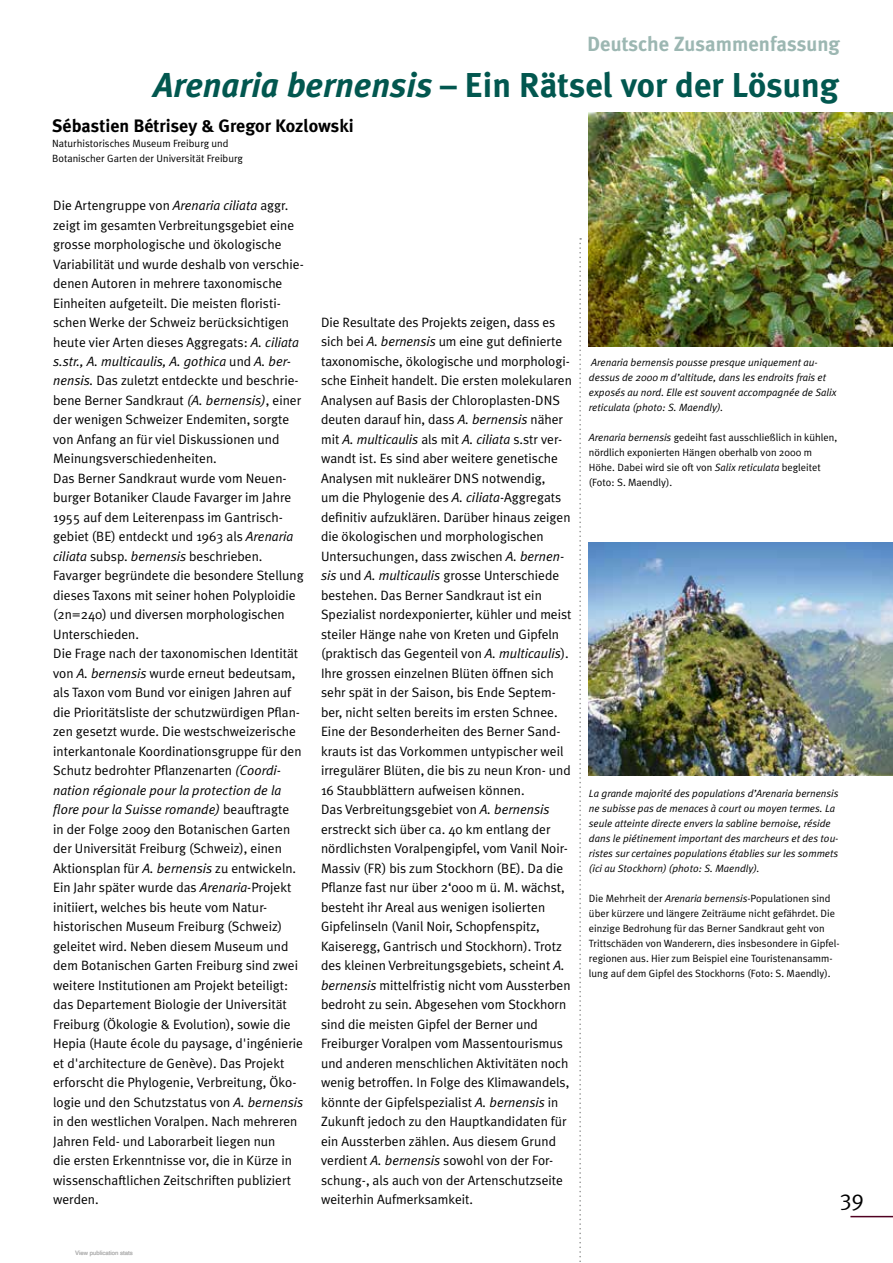
<style>
.page{position:relative;width:893px;height:1263px;background:#fff}
.page>*{position:absolute;margin:0;border:0;box-sizing:border-box;transform-origin:0 0}
.t1{font:700 34.5px "Meta Plus";color:#02574f}
.t2{font:22.5px "Meta";color:#000}
.t3{font:700 20.55px "Meta Plus";color:#9cb7b2}
.t4{font:700 18px "Meta Plus";color:#000}
.t5{font:13.5px/19.5px "Meta Plus Normal";color:#000}
.t6{font:10.5px/15px "Meta Plus Normal";color:#000}
.t7{font:italic 10.5px/15px "Meta Plus Normal";color:#000}
.t8{font:6px "Helvetica";color:#b4b4b4}
.s1{font-style:italic}
</style>
<div class="page">
<hr style="left:850px;top:1216px;width:43px;height:1px;background:#500021">
<img style="left:589px;top:112px;width:304px;height:234px">
<img style="left:589px;top:543px;width:304px;height:232px">
<svg style="left:579px;top:238px;width:2px;height:1024px"></svg>
<h3 class="t3" style="left:587px;top:32px;width:254px">Deutsche Zusammenfassung</h3>
<h1 class="t1" style="left:154px;top:65px;width:687px"><span class="s1">Arenaria bernensis</span> – Ein Rätsel vor der Lösung</h1>
<h3 class="t4" style="left:52px;top:115px;width:303px">Sébastien Bétrisey &amp; Gregor Kozlowski</h3>
<p class="t6" style="left:52px;top:136px;width:192px">Naturhistorisches Museum Freiburg und<br>Botanischer Garten der Universität Freiburg</p>
<p class="t5" style="left:53px;top:195px;width:252px">Die Artengruppe von <span class="s1">Arenaria ciliata</span> aggr. zeigt im gesamten Verbreitungsgebiet eine grosse morphologische und ökologische Variabilität und wurde deshalb von verschie&shy;denen Autoren in mehrere taxonomische Einheiten aufgeteilt. Die meisten floristi&shy;schen Werke der Schweiz berücksichtigen heute vier Arten dieses Aggregats: <span class="s1">A. ciliata s.str., A. multicaulis, A. gothica</span> und <span class="s1">A. ber&shy;nensis.</span> Das zuletzt entdeckte und beschrie&shy;bene Berner Sandkraut <span class="s1">(A. bernensis)</span>, einer der wenigen Schweizer Endemiten, sorgte von Anfang an für viel Diskussionen und Meinungsverschiedenheiten.<br>Das Berner Sandkraut wurde vom Neuen&shy;burger Botaniker Claude Favarger im Jahre 1955 auf dem Leiterenpass im Gantrisch&shy;gebiet (BE) entdeckt und 1963 als <span class="s1">Arenaria ciliata</span> subsp. <span class="s1">bernensis</span> beschrieben.<br>Favarger begründete die besondere Stellung dieses Taxons mit seiner hohen Polyploidie (2n=240) und diversen morphologischen Unterschieden.<br>Die Frage nach der taxonomischen Identität von <span class="s1">A. bernensis</span> wurde erneut bedeutsam, als Taxon vom Bund vor einigen Jahren auf die Prioritätsliste der schutzwürdigen Pflan&shy;zen gesetzt wurde. Die westschweizerische interkantonale Koordinationsgruppe für den Schutz bedrohter Pflanzenarten <span class="s1">(Coordi&shy;nation régionale pour la protection de la flore pour la Suisse romande)</span> beauftragte<br>in der Folge 2009 den Botanischen Garten der Universität Freiburg (Schweiz), einen Aktionsplan für <span class="s1">A. bernensis</span> zu entwickeln.<br>Ein Jahr später wurde das <span class="s1">Arenaria</span>-Projekt initiiert, welches bis heute vom Natur&shy;historischen Museum Freiburg (Schweiz) geleitet wird. Neben diesem Museum und dem Botanischen Garten Freiburg sind zwei weitere Institutionen am Projekt beteiligt: das Departement Biologie der Universität Freiburg (Ökologie &amp; Evolution), sowie die Hepia (Haute école du paysage, d'ingénierie et d'architecture de Genève). Das Projekt erforscht die Phylogenie, Verbreitung, Öko&shy;logie und den Schutzstatus von <span class="s1">A. bernensis </span>in den westlichen Voralpen. Nach mehreren Jahren Feld- und Laborarbeit liegen nun<br>die ersten Erkenntnisse vor, die in Kürze in wissenschaftlichen Zeitschriften publiziert werden.</p>
<p class="t8" style="left:75px;top:1251px;width:59px">View publication stats</p>
<p class="t5" style="left:321px;top:312px;width:252px">Die Resultate des Projekts zeigen, dass es sich bei <span class="s1">A. bernensis</span> um eine gut definierte taxonomische, ökologische und morphologi&shy;sche Einheit handelt. Die ersten molekularen Analysen auf Basis der Chloroplasten-DNS deuten darauf hin, dass <span class="s1">A. bernensis</span> näher mit <span class="s1">A. multicaulis</span> als mit <span class="s1">A. ciliata</span> s.str ver&shy;wandt ist. Es sind aber weitere genetische Analysen mit nukleärer DNS notwendig,<br>um die Phylogenie des <span class="s1">A. ciliata</span>-Aggregats definitiv aufzuklären. Darüber hinaus zeigen die ökologischen und morphologischen Untersuchungen, dass zwischen <span class="s1">A. bernen&shy;sis</span> und <span class="s1">A. multicaulis</span> grosse Unterschiede bestehen. Das Berner Sandkraut ist ein Spezialist nordexponierter, kühler und meist steiler Hänge nahe von Kreten und Gipfeln (praktisch das Gegenteil von <span class="s1">A. multicaulis</span>).<br>Ihre grossen einzelnen Blüten öffnen sich sehr spät in der Saison, bis Ende Septem&shy;ber, nicht selten bereits im ersten Schnee.<br>Eine der Besonderheiten des Berner Sand&shy;krauts ist das Vorkommen untypischer weil irregulärer Blüten, die bis zu neun Kron- und 16 Staubblättern aufweisen können.<br>Das Verbreitungsgebiet von <span class="s1">A. bernensis </span>erstreckt sich über ca. 40 km entlang der nördlichsten Voralpengipfel, vom Vanil Noir-Massiv (FR) bis zum Stockhorn (BE). Da die Pflanze fast nur über 2‘000 m ü. M. wächst, besteht ihr Areal aus wenigen isolierten Gipfelinseln (Vanil Noir, Schopfenspitz, Kaiseregg, Gantrisch und Stockhorn). Trotz des kleinen Verbreitungsgebiets, scheint <span class="s1">A. bernensis</span> mittelfristig nicht vom Aussterben bedroht zu sein. Abgesehen vom Stockhorn sind die meisten Gipfel der Berner und Freiburger Voralpen vom Massentourismus und anderen menschlichen Aktivitäten noch wenig betroffen. In Folge des Klimawandels, könnte der Gipfelspezialist <span class="s1">A. bernensis</span> in Zukunft jedoch zu den Hauptkandidaten für ein Aussterben zählen. Aus diesem Grund verdient <span class="s1">A. bernensis</span> sowohl von der For&shy;schung-, als auch von der Artenschutzseite weiterhin Aufmerksamkeit.</p>
<p class="t7" style="left:589px;top:355px;width:249px">Arenaria bernensis pousse presque uniquement au&shy;dessus de 2000 m d’altitude, dans les endroits frais et exposés au nord. Elle est souvent accompagnée de Salix reticulata (photo: S. Maendly).</p>
<p class="t6" style="left:589px;top:430px;width:250px"><span class="s1">Arenaria bernensis</span> gedeiht fast ausschließlich in kühlen, nördlich exponierten Hängen oberhalb von 2000 m Höhe. Dabei wird sie oft von <span class="s1">Salix reticulata</span> begleitet (Foto: S. Maendly).</p>
<p class="t7" style="left:589px;top:786px;width:251px">La grande majorité des populations d’Arenaria bernensis ne subisse pas de menaces à court ou moyen termes. La seule atteinte directe envers la sabline bernoise, réside dans le piétinement important des marcheurs et des tou&shy;ristes sur certaines populations établies sur les sommets (ici au Stockhorn) (photo: S. Maendly).</p>
<p class="t6" style="left:589px;top:891px;width:252px">Die Mehrheit der <span class="s1">Arenaria bernensis</span>-Populationen sind über kürzere und längere Zeiträume nicht gefährdet. Die einzige Bedrohung für das Berner Sandkraut geht von Trittschäden von Wanderern, dies insbesondere in Gipfel&shy;regionen aus. Hier zum Beispiel eine Touristenansamm&shy;lung auf dem Gipfel des Stockhorns (Foto: S. Maendly).</p>
<h2 class="t2" style="left:840px;top:1185px;width:26px">39</h2>
</div>
